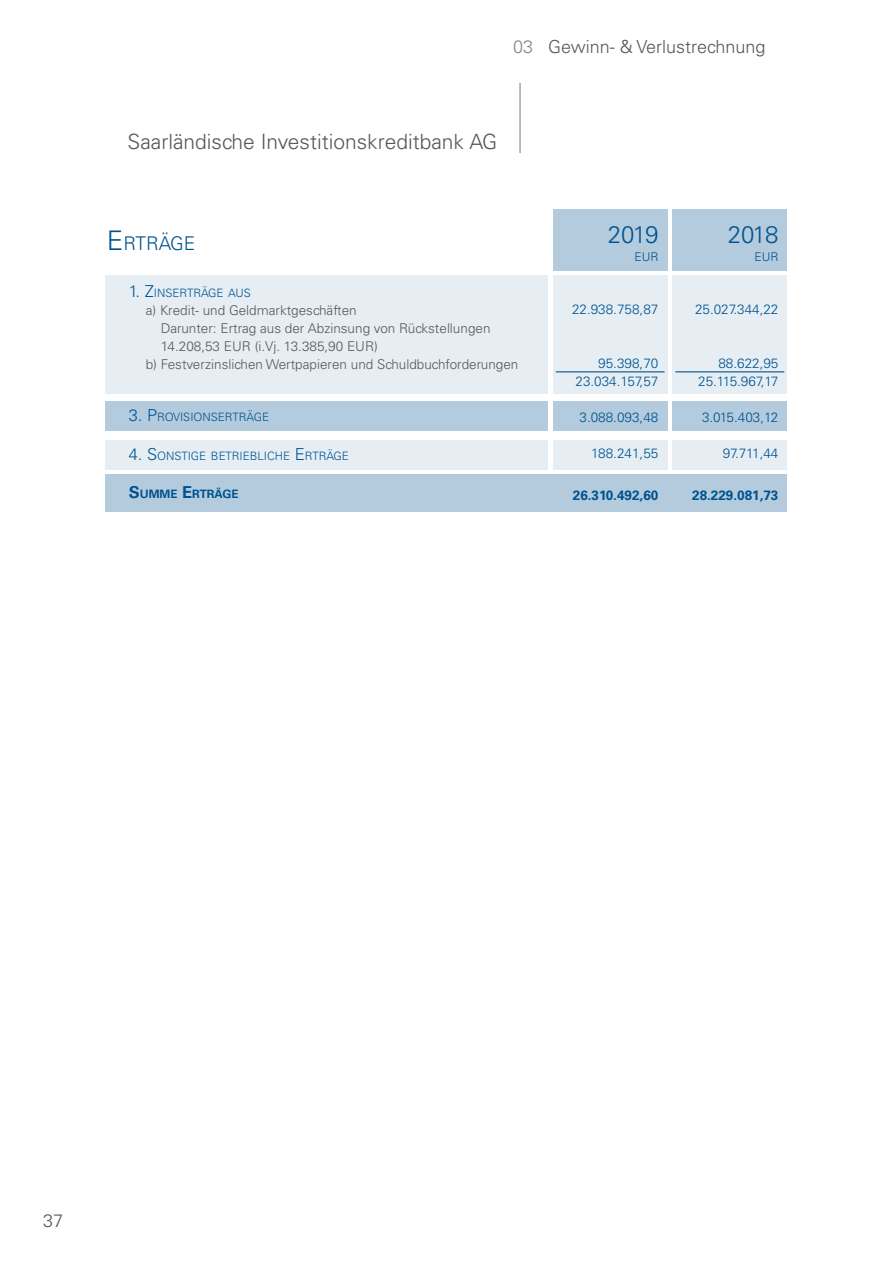
<style>
.page{position:relative;width:893px;height:1263px;background:#fff}
.page>*{position:absolute;margin:0;border:0;box-sizing:border-box;transform-origin:0 0}
.t1{font:300 24px "Univers LT Std";letter-spacing:-.045em;color:#005390}
.t2{font:300 21px "Univers LT Std";color:#575756}
.t3{font:300 18.9px "Univers LT Std";color:#005390}
.t4{font:300 18px "Univers LT Std";color:#575756}
.t5{font:300 13.5px "Univers LT Std";color:#575756}
.t6{font:300 13.5px/18px "Univers LT Std";color:#005390;text-align:right}
.t7{font:700 13.5px "Univers LT Std";color:#005390}
.t8{font:300 12px "Univers LT Std";color:#005390}
.t9{font:300 11.55px "Univers LT Std";color:#005390}
.t10{font:700 11.55px "Univers LT Std";color:#005390}
.s1{color:#878787}
.s2{font-size:27px}
.s3{font-size:16.5px}
</style>
<div class="page">
<hr style="left:519px;top:83px;width:2px;height:70px;background:#878787">
<div style="left:672px;top:276px;width:115px;height:118px;background:#e6eef4"></div>
<div style="left:553px;top:209px;width:114px;height:62px;background:#b3cbdd"></div>
<div style="left:672px;top:209px;width:115px;height:62px;background:#b3cbdd"></div>
<div style="left:106px;top:276px;width:442px;height:118px;background:#e6eef4"></div>
<div style="left:553px;top:276px;width:114px;height:118px;background:#e6eef4"></div>
<div style="left:672px;top:401px;width:115px;height:30px;background:#b3cbdd"></div>
<div style="left:106px;top:401px;width:442px;height:30px;background:#b3cbdd"></div>
<div style="left:553px;top:401px;width:114px;height:30px;background:#b3cbdd"></div>
<div style="left:672px;top:440px;width:115px;height:30px;background:#e6eef4"></div>
<div style="left:106px;top:440px;width:442px;height:30px;background:#e6eef4"></div>
<div style="left:553px;top:440px;width:114px;height:30px;background:#e6eef4"></div>
<div style="left:105px;top:474px;width:682px;height:38px;background:#b3cbdd"></div>
<hr style="left:556px;top:371px;width:108px;height:1px;background:#005390">
<hr style="left:675px;top:371px;width:109px;height:1px;background:#005390">
<h3 class="t4" style="left:513px;top:36px;width:254px"><span class="s1">03</span> Gewinn- &amp; Verlustrechnung</h3>
<h2 class="t2" style="left:128px;top:129px;width:371px">Saarländische Investitionskreditbank AG</h2>
<h3 class="t3" style="left:107px;top:232px;width:90px"><span class="s2">E</span> RTRÄGE</h3>
<p class="t9" style="left:129px;top:286px;width:124px"><span class="s3">1. Z</span>INSERTRÄGE AUS</p>
<p class="t5" style="left:146px;top:302px;width:212px">a) Kredit- und Geldmarktgeschäften</p>
<p class="t5" style="left:161px;top:320px;width:331px">Darunter: Ertrag aus der Abzinsung von Rückstellungen</p>
<p class="t5" style="left:161px;top:338px;width:219px">14.208,53 EUR (i.Vj. 13.385,90 EUR)</p>
<p class="t5" style="left:146px;top:356px;width:374px">b) Festverzinslichen Wertpapieren und Schuldbuchforderungen</p>
<p class="t9" style="left:129px;top:410px;width:142px"><span class="s3">3. P</span>ROVISIONSERTRÄGE</p>
<p class="t9" style="left:129px;top:449px;width:222px"><span class="s3">4. S</span>ONSTIGE BETRIEBLICHE <span class="s3">E</span> RTRÄGE</p>
<p class="t10" style="left:129px;top:487px;width:111px"><span class="s3">S</span>UMME <span class="s3">E</span>RTRÄGE</p>
<h1 class="t1" style="left:608px;top:220px;width:52px">2019</h1>
<p class="t8" style="left:634px;top:249px;width:25px">EUR</p>
<h1 class="t1" style="left:728px;top:220px;width:52px">2018</h1>
<p class="t8" style="left:754px;top:249px;width:25px">EUR</p>
<p class="t6" style="left:572px;top:300px;width:88px">22.938.758,87</p>
<p class="t6" style="left:695px;top:300px;width:85px">25.027.344,22</p>
<p class="t6" style="left:575px;top:354px;width:84px">95.398,70<br>23.034.157,57</p>
<p class="t6" style="left:579px;top:408px;width:80px">3.088.093,48</p>
<p class="t6" style="left:591px;top:444px;width:69px">188.241,55</p>
<p class="t7" style="left:573px;top:487px;width:87px">26.310.492,60</p>
<p class="t6" style="left:698px;top:354px;width:82px">88.622,95<br>25.115.967,17</p>
<p class="t6" style="left:702px;top:408px;width:78px">3.015.403,12</p>
<p class="t6" style="left:723px;top:444px;width:57px">97.711,44</p>
<p class="t7" style="left:692px;top:487px;width:88px">28.229.081,73</p>
<h3 class="t4" style="left:43px;top:1210px;width:22px">37</h3>
</div>
